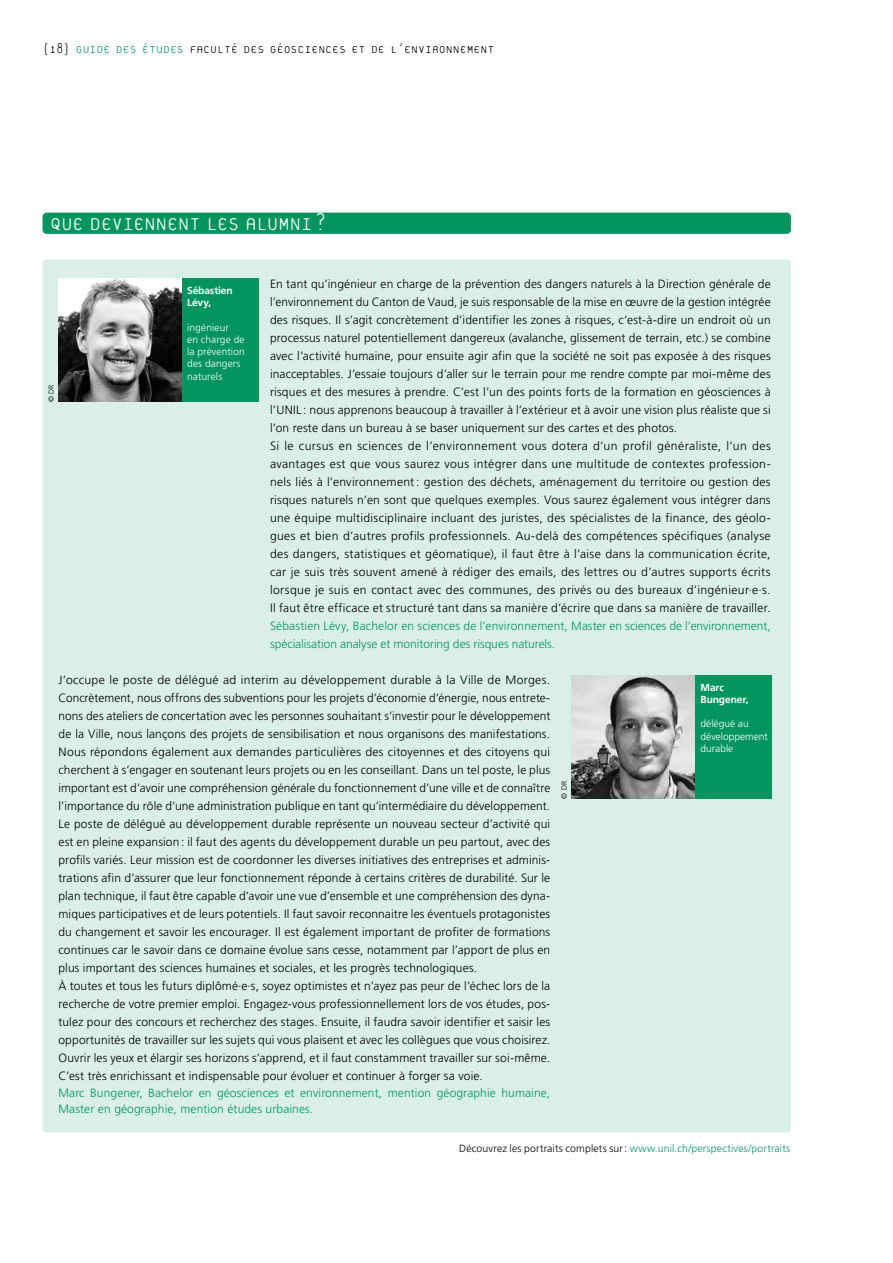
<style>
.page{position:relative;width:893px;height:1263px;background:#fff}
.page>*{position:absolute;margin:0;border:0;box-sizing:border-box;transform-origin:0 0}
.t1{font:100 25.5px "Platelet";letter-spacing:-.025em;color:#fff}
.t2{font:100 15px "Platelet";color:#000}
.t3{font:300 12px/18px "Frutiger LT Std";letter-spacing:.015em;color:#000}
.t4{font:300 12px/18px "Frutiger LT Std";letter-spacing:.01em;color:#04955f}
.t5{font:300 10.5px "Frutiger LT Std";letter-spacing:.015em;color:#04955f}
.t6{font:300 10.2px/12.1px "Frutiger LT Std";letter-spacing:.01em;color:#fff}
.t7{font:700 10.2px/12.1px "Frutiger LT Std";letter-spacing:-.01em;color:#fff}
.t8{font:300 7.5px "Frutiger LT Std";color:#000}
.s1{color:#04955f}
.s2{color:#000}
</style>
<div class="page">
<div style="left:43px;top:213px;width:748px;height:21px;background:#04955f;border-radius:4px"></div>
<div style="left:43px;top:259px;width:748px;height:873px;background:#d9efe7;border-radius:4px"></div>
<img style="left:58px;top:279px;width:124px;height:123px">
<div style="left:182px;top:279px;width:76px;height:123px;background:#04955f"></div>
<img style="left:572px;top:675px;width:123px;height:123px">
<div style="left:695px;top:675px;width:77px;height:123px;background:#04955f"></div>
<p class="t2" style="left:43px;top:43px;width:453px">(18) <span class="s1">GUIDE DES ÉTUDES</span> FACULTÉ DES GÉOSCIENCES ET DE L’ENVIRONNEMENT</p>
<h1 class="t1" style="left:50px;top:212px;width:278px">QUE DEVIENNENT LES ALUMNI?</h1>
<p class="t3" style="left:270px;top:275px;width:502px">En tant qu’ingénieur en charge de la prévention des dangers naturels à la Direction générale de l’environnement du Canton de Vaud, je suis responsable de la mise en œuvre de la gestion intégrée des risques. Il s’agit concrètement d’identifier les zones à risques, c’est-à-dire un endroit où un processus naturel potentiellement dangereux (avalanche, glissement de terrain, etc.) se combine avec l’activité humaine, pour ensuite agir afin que la société ne soit pas exposée à des risques inacceptables. J’essaie toujours d’aller sur le terrain pour me rendre compte par moi-même des risques et des mesures à prendre. C’est l’un des points forts de la formation en géosciences à l’UNIL : nous apprenons beaucoup à travailler à l’extérieur et à avoir une vision plus réaliste que si l’on reste dans un bureau à se baser uniquement sur des cartes et des photos.<br>Si le cursus en sciences de l’environnement vous dotera d’un profil généraliste, l’un des avantages est que vous saurez vous intégrer dans une multitude de contextes profession&shy;nels liés à l’environnement: gestion des déchets, aménagement du territoire ou gestion des risques naturels n’en sont que quelques exemples. Vous saurez également vous intégrer dans une équipe multidisciplinaire incluant des juristes, des spécialistes de la finance, des géolo&shy;gues et bien d’autres profils professionnels. Au-delà des compétences spécifiques (analyse des dangers, statistiques et géomatique), il faut être à l’aise dans la communication écrite, car je suis très souvent amené à rédiger des emails, des lettres ou d’autres supports écrits lorsque je suis en contact avec des communes, des privés ou des bureaux d’ingénieur·e·s.<br>Il faut être efficace et structuré tant dans sa manière d’écrire que dans sa manière de travailler.</p>
<p class="t4" style="left:270px;top:617px;width:502px">Sébastien Lévy, Bachelor en sciences de l’environnement, Master en sciences de l’environnement, spécialisation analyse et monitoring des risques naturels.</p>
<p class="t3" style="left:58px;top:671px;width:493px">J’occupe le poste de délégué ad interim au développement durable à la Ville de Morges.<br>Concrètement, nous offrons des subventions pour les projets d’économie d’énergie, nous entrete&shy;nons des ateliers de concertation avec les personnes souhaitant s’investir pour le développement de la Ville, nous lançons des projets de sensibilisation et nous organisons des manifestations.<br>Nous répondons également aux demandes particulières des citoyennes et des citoyens qui cherchent à s’engager en soutenant leurs projets ou en les conseillant. Dans un tel poste, le plus important est d’avoir une compréhension générale du fonctionnement d’une ville et de connaître l’importance du rôle d’une administration publique en tant qu’intermédiaire du développement.<br>Le poste de délégué au développement durable représente un nouveau secteur d’activité qui est en pleine expansion: il faut des agents du développement durable un peu partout, avec des profils variés. Leur mission est de coordonner les diverses initiatives des entreprises et adminis&shy;trations afin d’assurer que leur fonctionnement réponde à certains critères de durabilité. Sur le plan technique, il faut être capable d’avoir une vue d’ensemble et une compréhension des dyna&shy;miques participatives et de leurs potentiels. Il faut savoir reconnaitre les éventuels protagonistes du changement et savoir les encourager. Il est également important de profiter de formations continues car le savoir dans ce domaine évolue sans cesse, notamment par l’apport de plus en plus important des sciences humaines et sociales, et les progrès technologiques.<br>À toutes et tous les futurs diplômé·e·s, soyez optimistes et n’ayez pas peur de l’échec lors de la recherche de votre premier emploi. Engagez-vous professionnellement lors de vos études, pos&shy;tulez pour des concours et recherchez des stages. Ensuite, il faudra savoir identifier et saisir les opportunités de travailler sur les sujets qui vous plaisent et avec les collègues que vous choisirez.<br>Ouvrir les yeux et élargir ses horizons s’apprend, et il faut constamment travailler sur soi-même.<br>C’est très enrichissant et indispensable pour évoluer et continuer à forger sa voie.</p>
<p class="t4" style="left:58px;top:1084px;width:493px;line-height:16.5px">Marc Bungener, Bachelor en géosciences et environnement, mention géographie humaine,<br>Master en géographie, mention études urbaines.</p>
<p class="t5" style="left:459px;top:1142px;width:333px"><span class="s2">Découvrez les portraits complets sur:</span> www.unil.ch/perspectives/portraits</p>
<p class="t7" style="left:187px;top:285px;width:47px">Sébastien<br>Lévy,</p>
<p class="t6" style="left:187px;top:321px;width:59px">ingénieur<br>en charge de la prévention des dangers naturels</p>
<p class="t8" style="left:47px;top:402px;width:19px;rotate:-90deg">© DR</p>
<p class="t7" style="left:701px;top:681px;width:49px">Marc<br>Bungener,</p>
<p class="t6" style="left:701px;top:718px;width:69px">délégué au développement durable</p>
<p class="t8" style="left:560px;top:799px;width:19px;rotate:-90deg">© DR</p>
</div>
